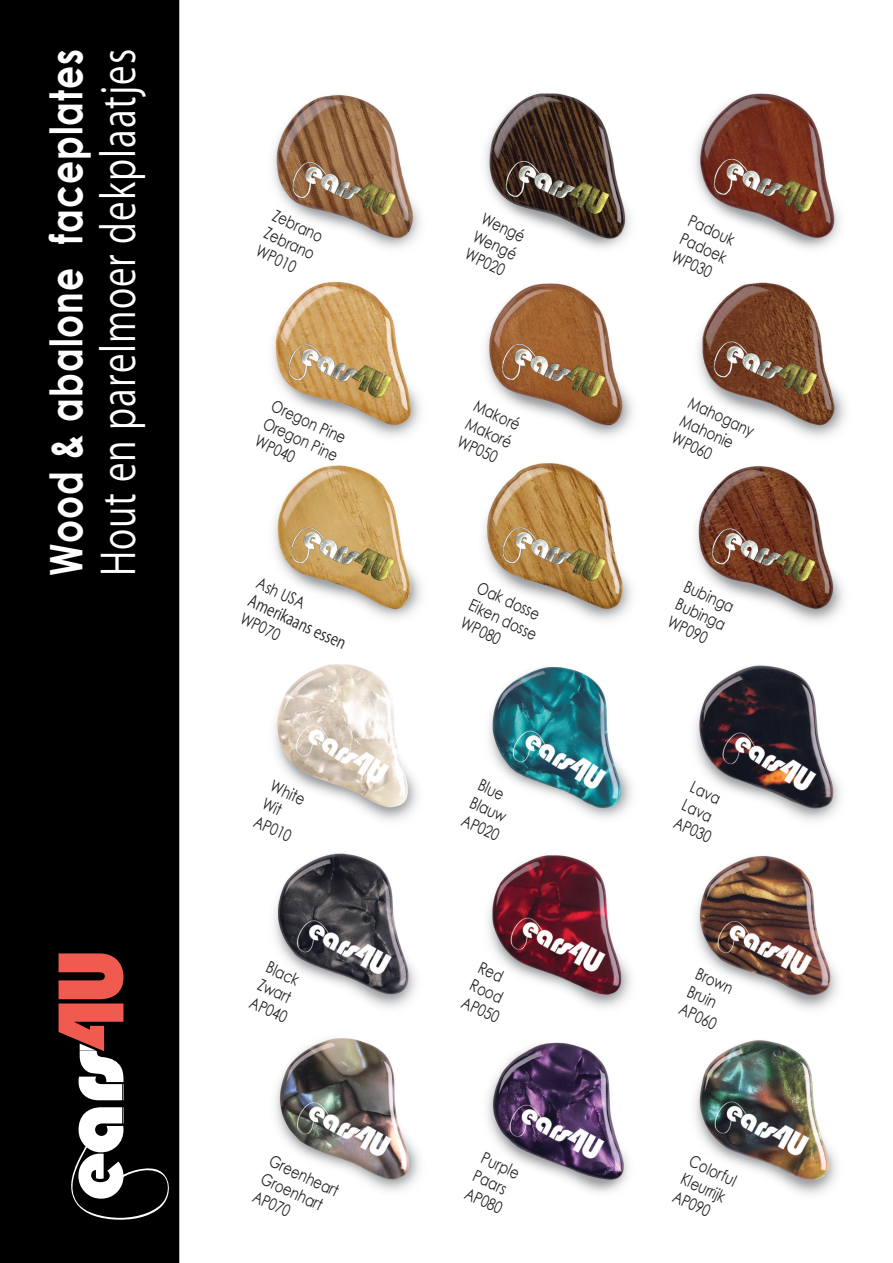
<style>
.page{position:relative;width:893px;height:1263px;background:#fff}
.page>*{position:absolute;margin:0;border:0;box-sizing:border-box;transform-origin:0 0}
.t1{font:45px "Koz Go Pr 6 N";letter-spacing:.03em;color:#fff;scale:.8 1}
.t2{font:700 45px "Century Gothic";letter-spacing:.03em;color:#fff;scale:.8 1}
.t3{font:16.5px/19.5px "Century Gothic";color:#231f20;scale:.8 1}
.t4{font:16.5px "Koz Go Pr 6 N";color:#231f20;scale:.8 1}
</style>
<div class="page">
<img style="left:179px;top:0;width:667px;height:1263px">
<div style="left:0;top:0;width:179px;height:1263px;background:#000"></div>
<svg style="left:71px;top:1107px;width:98px;height:113px"></svg>
<svg style="left:59px;top:953px;width:64px;height:147px"></svg>
<h1 class="t2" style="left:38px;top:576px;width:661px;rotate:-90deg">Wood &amp; abalone faceplates</h1>
<h1 class="t1" style="left:93px;top:576px;width:661px;rotate:-90deg">Hout en parelmoer dekplaatjes</h1>
<p class="t3" style="left:278px;top:205px;width:69px;text-align:justify;rotate:25deg">Zebrano Zebrano WP010</p>
<p class="t3" style="left:277px;top:396px;width:102px;text-align:justify;rotate:25deg">Oregon Pine Oregon Pine WP040</p>
<p class="t3" style="left:262px;top:573px;width:66px;rotate:25deg">Ash USA</p>
<p class="t4" style="left:253px;top:591px;width:133px;rotate:25deg">Amerikaans essen</p>
<p class="t3" style="left:245px;top:608px;width:55px;rotate:25deg">WP070</p>
<p class="t3" style="left:276px;top:776px;width:51px;rotate:25deg">White<br>Wit<br>AP010</p>
<p class="t3" style="left:271px;top:957px;width:51px;rotate:25deg">Black<br>Zwart<br>AP040</p>
<p class="t3" style="left:275px;top:1151px;width:95px;rotate:25deg">Greenheart<br>Groenhart<br>AP070</p>
<p class="t3" style="left:487px;top:209px;width:59px;text-align:justify;rotate:25deg">Wengé Wengé WP020</p>
<p class="t3" style="left:479px;top:396px;width:63px;text-align:justify;rotate:25deg">Makoré Makoré WP050</p>
<p class="t3" style="left:482px;top:577px;width:93px;rotate:25deg">Oak dosse<br>Eiken dosse<br>WP080</p>
<p class="t3" style="left:483px;top:775px;width:51px;rotate:25deg">Blue<br>Blauw<br>AP020</p>
<p class="t3" style="left:483px;top:957px;width:51px;rotate:25deg">Red<br>Rood<br>AP050</p>
<p class="t3" style="left:487px;top:1148px;width:52px;rotate:25deg">Purple<br>Paars<br>AP080</p>
<p class="t3" style="left:693px;top:211px;width:64px;text-align:justify;rotate:25deg">Padouk Padoek WP030</p>
<p class="t3" style="left:693px;top:392px;width:90px;rotate:25deg">Mahogany<br>Mahonie<br>WP060</p>
<p class="t3" style="left:689px;top:576px;width:68px;text-align:justify;rotate:25deg">Bubinga Bubinga WP090</p>
<p class="t3" style="left:696px;top:777px;width:51px;rotate:25deg">Lava<br>Lava<br>AP030</p>
<p class="t3" style="left:701px;top:963px;width:51px;rotate:25deg">Brown<br>Bruin<br>AP060</p>
<p class="t3" style="left:695px;top:1151px;width:64px;rotate:25deg">Colorful<br>Kleurrijk<br>AP090</p>
</div>
